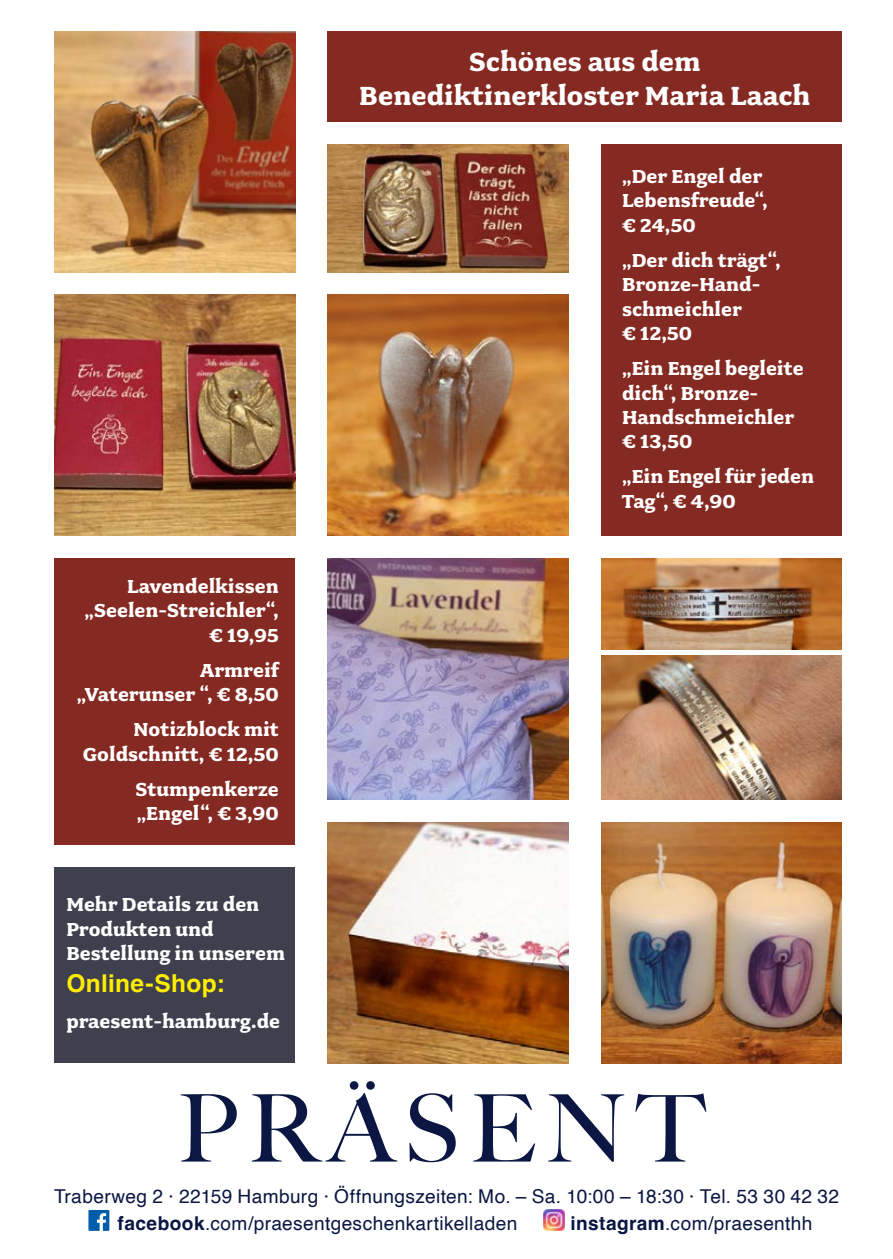
<style>
.page{position:relative;width:893px;height:1259px;background:#fff}
.page>*{position:absolute;margin:0;border:0;box-sizing:border-box;transform-origin:0 0}
.t1{font:700 29.4px/33.9px "Fairplex Wide OT";color:#fff;text-align:center}
.t2{font:700 24.6px "Helvetica";letter-spacing:.015em;color:#ffed00}
.t3{font:700 21px/24.3px "Fairplex Wide OT";color:#fff}
.t4{font:19.2px/27px "Helvetica";letter-spacing:.02em;color:#0b1742}
.s1{font-weight:700}
</style>
<div class="page">
<div style="left:54px;top:867px;width:241px;height:196px;background:#3e404d"></div>
<svg style="left:181px;top:1094px;width:56px;height:67px"></svg>
<svg style="left:252px;top:1081px;width:145px;height:80px"></svg>
<svg style="left:409px;top:1093px;width:47px;height:69px"></svg>
<svg style="left:473px;top:1094px;width:62px;height:67px"></svg>
<svg style="left:548px;top:1094px;width:76px;height:67px"></svg>
<svg style="left:635px;top:1093px;width:71px;height:68px"></svg>
<svg style="left:88px;top:1210px;width:21px;height:21px"></svg>
<img style="left:543px;top:1210px;width:21px;height:21px">
<img style="left:328px;top:822px;width:241px;height:241px">
<img style="left:328px;top:295px;width:241px;height:241px">
<img style="left:328px;top:145px;width:241px;height:127px">
<img style="left:328px;top:559px;width:241px;height:240px">
<div style="left:54px;top:558px;width:241px;height:286px;background:#842a22"></div>
<img style="left:601px;top:822px;width:241px;height:241px">
<img style="left:54px;top:31px;width:241px;height:241px">
<img style="left:601px;top:655px;width:241px;height:144px">
<img style="left:601px;top:558px;width:241px;height:91px">
<img style="left:54px;top:295px;width:241px;height:241px">
<div style="left:601px;top:145px;width:241px;height:391px;background:#842a22"></div>
<div style="left:328px;top:31px;width:514px;height:91px;background:#842a22"></div>
<h1 class="t1" style="left:359px;top:45px;width:453px">Schönes aus dem<br>Benediktinerkloster Maria Laach</h1>
<p class="t3" style="left:85px;top:574px;width:196px;text-align:right">Lavendelkissen „Seelen-Streichler“, € 19,95</p>
<p class="t3" style="left:77px;top:658px;width:204px;text-align:right">Armreif „Vaterunser “, € 8,50</p>
<p class="t3" style="left:83px;top:718px;width:197px;text-align:right">Notizblock mit<br>Goldschnitt, € 12,50</p>
<p class="t3" style="left:136px;top:777px;width:145px">Stumpenkerze „Engel“, € 3,90</p>
<p class="t3" style="left:66px;top:893px;width:220px">Mehr Details zu den<br>Produkten und<br>Bestellung in unserem</p>
<p class="t2" style="left:66px;top:968px;width:160px">Online-Shop:</p>
<p class="t3" style="left:66px;top:1009px;width:215px">praesent-hamburg.de</p>
<p class="t3" style="left:622px;top:164px;width:147px">„Der Engel der<br>Lebensfreude“, € 24,50</p>
<p class="t3" style="left:622px;top:248px;width:160px">„Der dich trägt“,<br>Bronze-Hand&shy;schmeichler<br>€ 12,50</p>
<p class="t3" style="left:622px;top:356px;width:183px">„Ein Engel begleite dich“, Bronze-<br>Handschmeichler € 13,50</p>
<p class="t3" style="left:622px;top:465px;width:193px">„Ein Engel für jeden<br>Tag“, € 4,90</p>
<p class="t4" style="left:118px;top:1183px;width:723px;text-indent:-64px">Traberweg 2 · 22159 Hamburg · Öffnungszeiten: Mo. – Sa. 10:00 – 18:30 · Tel. 53 30 42 32 <span class="s1">facebook</span>.com/praesentgeschenkartikelladen</p>
<p class="t4" style="left:570px;top:1210px;width:244px"><span class="s1">instagram</span>.com/praesenthh</p>
</div>
